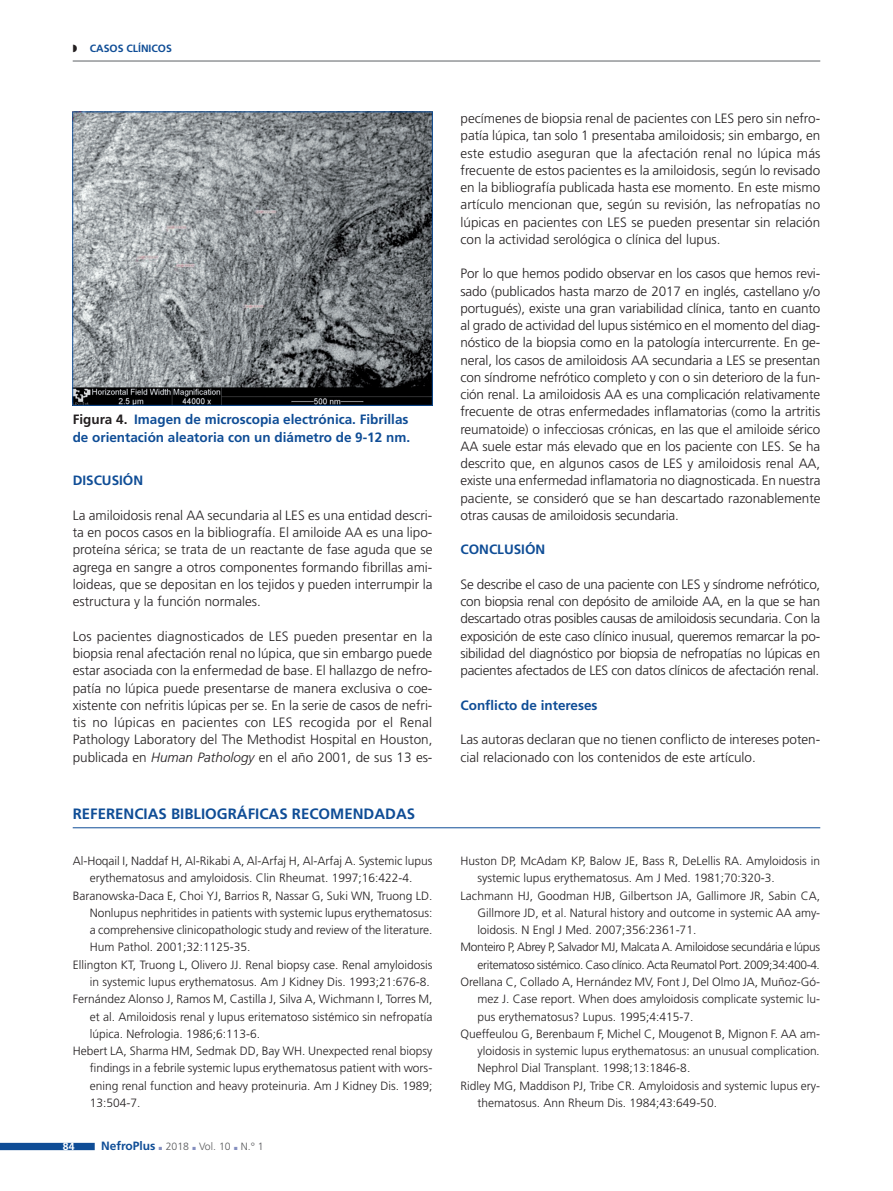
<style>
.page{position:relative;width:893px;height:1191px;background:#fff}
.page>*{position:absolute;margin:0;border:0;box-sizing:border-box;transform-origin:0 0}
.t1{font:700 15px "Frutiger";color:#0f4d96}
.t2{font:300 13.5px/17.2px "Frutiger";color:#231f20;text-align:justify}
.t3{font:700 13.5px/17.2px "Frutiger";color:#0f4d96}
.t4{font:300 12px "Frutiger";color:#231f20}
.t5{font:300 12px "Frutiger";letter-spacing:-.03em;color:#231f20}
.t6{font:300 12px "Frutiger";letter-spacing:-.025em;color:#231f20}
.t7{font:700 12px "Frutiger";color:#0f4d96}
.t8{font:300 10.5px "Frutiger";color:#57585a}
.t9{font:700 10.5px "Frutiger";color:#0f4d96}
.t10{font:700 10.5px "Frutiger";color:#fff}
.s1{color:#231f20}
.s2{font-style:italic}
.s3{color:#858fbf}
</style>
<div class="page">
<hr style="left:73px;top:60px;width:747px;height:2px;background:#939598">
<svg style="left:0;top:1142px;width:95px;height:8px"></svg>
<img style="left:74px;top:113px;width:357px;height:291px">
<div style="left:72px;top:111px;width:361px;height:295px;border:1px solid #0f4d96"></div>
<hr style="left:73px;top:827px;width:747px;height:1px;background:#0f4d96">
<p class="t9" style="left:73px;top:42px;width:101px"><span class="s1">◗</span> CASOS CLÍNICOS</p>
<p class="t3" style="left:73px;top:411px;width:339px"><span class="s1">Figura 4.</span> Imagen de microscopia electrónica. Fibrillas de orientación aleatoria con un diámetro de 9-12 nm.</p>
<p class="t3" style="left:73px;top:472px;width:72px">DISCUSIÓN</p>
<p class="t2" style="left:73px;top:507px;width:361px">La amiloidosis renal AA secundaria al LES es una entidad descri&shy;ta en pocos casos en la bibliografía. El amiloide AA es una lipo&shy;proteína sérica; se trata de un reactante de fase aguda que se agrega en sangre a otros componentes formando fibrillas ami&shy;loideas, que se depositan en los tejidos y pueden interrumpir la estructura y la función normales.</p>
<p class="t2" style="left:73px;top:627px;width:361px">Los pacientes diagnosticados de LES pueden presentar en la biopsia renal afectación renal no lúpica, que sin embargo puede estar asociada con la enfermedad de base. El hallazgo de nefro&shy;patía no lúpica puede presentarse de manera exclusiva o coe&shy;xistente con nefritis lúpicas per se. En la serie de casos de nefri&shy;tis no lúpicas en pacientes con LES recogida por el Renal Pathology Laboratory del The Methodist Hospital en Houston, publicada en <span class="s2">Human Pathology</span> en el año 2001, de sus 13 es-</p>
<p class="t1" style="left:73px;top:805px;width:344px">REFERENCIAS BIBLIOGRÁFICAS RECOMENDADAS</p>
<p class="t4" style="left:73px;top:854px;width:361px">Al-Hoqail I, Naddaf H, Al-Rikabi A, Al-Arfaj H, Al-Arfaj A. Systemic lupus</p>
<p class="t4" style="left:90px;top:871px;width:324px">erythematosus and amyloidosis. Clin Rheumat. 1997;16:422-4.</p>
<p class="t4" style="left:73px;top:888px;width:361px">Baranowska-Daca E, Choi YJ, Barrios R, Nassar G, Suki WN, Truong LD.</p>
<p class="t4" style="left:90px;top:906px;width:344px">Nonlupus nephritides in patients with systemic lupus erythematosus:</p>
<p class="t4" style="left:90px;top:923px;width:344px">a comprehensive clinicopathologic study and review of the literature.</p>
<p class="t4" style="left:90px;top:940px;width:162px">Hum Pathol. 2001;32:1125-35.</p>
<p class="t4" style="left:73px;top:957px;width:361px">Ellington KT, Truong L, Olivero JJ. Renal biopsy case. Renal amyloidosis</p>
<p class="t4" style="left:90px;top:975px;width:342px">in systemic lupus erythematosus. Am J Kidney Dis. 1993;21:676-8.</p>
<p class="t4" style="left:73px;top:992px;width:361px">Fernández Alonso J, Ramos M, Castilla J, Silva A, Wichmann I, Torres M,</p>
<p class="t4" style="left:90px;top:1009px;width:344px">et al. Amiloidosis renal y lupus eritematoso sistémico sin nefropatía</p>
<p class="t4" style="left:90px;top:1026px;width:172px">lúpica. Nefrologia. 1986;6:113-6.</p>
<p class="t4" style="left:73px;top:1044px;width:361px">Hebert LA, Sharma HM, Sedmak DD, Bay WH. Unexpected renal biopsy</p>
<p class="t4" style="left:90px;top:1061px;width:344px">findings in a febrile systemic lupus erythematosus patient with wors-</p>
<p class="t4" style="left:90px;top:1078px;width:344px">ening renal function and heavy proteinuria. Am J Kidney Dis. 1989;</p>
<p class="t4" style="left:90px;top:1095px;width:52px">13:504-7.</p>
<p class="t10" style="left:63px;top:1140px;width:13px">84</p>
<p class="t7" style="left:101px;top:1139px;width:56px">NefroPlus</p>
<p class="t8" style="left:159px;top:1140px;width:106px"><span class="s3">■</span> 2018 <span class="s3">■</span> Vol. 10 <span class="s3">■</span> N.° 1</p>
<p class="t2" style="left:460px;top:110px;width:361px">pecímenes de biopsia renal de pacientes con LES pero sin nefro&shy;patía lúpica, tan solo 1 presentaba amiloidosis; sin embargo, en este estudio aseguran que la afectación renal no lúpica más frecuente de estos pacientes es la amiloidosis, según lo revisado en la bibliografía publicada hasta ese momento. En este mismo artículo mencionan que, según su revisión, las nefropatías no lúpicas en pacientes con LES se pueden presentar sin relación con la actividad serológica o clínica del lupus.</p>
<p class="t2" style="left:460px;top:265px;width:361px">Por lo que hemos podido observar en los casos que hemos revi&shy;sado (publicados hasta marzo de 2017 en inglés, castellano y/o portugués), existe una gran variabilidad clínica, tanto en cuanto al grado de actividad del lupus sistémico en el momento del diag&shy;nóstico de la biopsia como en la patología intercurrente. En ge&shy;neral, los casos de amiloidosis AA secundaria a LES se presentan con síndrome nefrótico completo y con o sin deterioro de la fun&shy;ción renal. La amiloidosis AA es una complicación relativamente frecuente de otras enfermedades inflamatorias (como la artritis reumatoide) o infecciosas crónicas, en las que el amiloide sérico AA suele estar más elevado que en los paciente con LES. Se ha descrito que, en algunos casos de LES y amiloidosis renal AA, existe una enfermedad inflamatoria no diagnosticada. En nuestra paciente, se consideró que se han descartado razonablemente otras causas de amiloidosis secundaria.</p>
<p class="t3" style="left:460px;top:541px;width:86px">CONCLUSIÓN</p>
<p class="t2" style="left:460px;top:576px;width:361px">Se describe el caso de una paciente con LES y síndrome nefrótico, con biopsia renal con depósito de amiloide AA, en la que se han descartado otras posibles causas de amiloidosis secundaria. Con la exposición de este caso clínico inusual, queremos remarcar la po&shy;sibilidad del diagnóstico por biopsia de nefropatías no lúpicas en pacientes afectados de LES con datos clínicos de afectación renal.</p>
<p class="t3" style="left:460px;top:696px;width:139px">Conflicto de intereses</p>
<p class="t2" style="left:460px;top:731px;width:361px">Las autoras declaran que no tienen conflicto de intereses poten&shy;cial relacionado con los contenidos de este artículo.</p>
<p class="t4" style="left:460px;top:854px;width:361px">Huston DP, McAdam KP, Balow JE, Bass R, DeLellis RA. Amyloidosis in</p>
<p class="t4" style="left:477px;top:871px;width:299px">systemic lupus erythematosus. Am J Med. 1981;70:320-3.</p>
<p class="t4" style="left:460px;top:888px;width:361px">Lachmann HJ, Goodman HJB, Gilbertson JA, Gallimore JR, Sabin CA,</p>
<p class="t4" style="left:477px;top:906px;width:343px">Gillmore JD, et al. Natural history and outcome in systemic AA amy-</p>
<p class="t4" style="left:477px;top:923px;width:220px">loidosis. N Engl J Med. 2007;356:2361-71.</p>
<p class="t6" style="left:460px;top:940px;width:361px">Monteiro P, Abrey P, Salvador MJ, Malcata A. Amiloidose secundária e lúpus</p>
<p class="t5" style="left:477px;top:957px;width:344px">eritematoso sistémico. Caso clínico. Acta Reumatol Port. 2009;34:400-4.</p>
<p class="t4" style="left:460px;top:975px;width:361px">Orellana C, Collado A, Hernández MV, Font J, Del Olmo JA, Muñoz-Gó-</p>
<p class="t4" style="left:477px;top:992px;width:344px">mez J. Case report. When does amyloidosis complicate systemic lu-</p>
<p class="t4" style="left:477px;top:1009px;width:218px">pus erythematosus? Lupus. 1995;4:415-7.</p>
<p class="t4" style="left:460px;top:1026px;width:361px">Queffeulou G, Berenbaum F, Michel C, Mougenot B, Mignon F. AA am-</p>
<p class="t4" style="left:477px;top:1044px;width:344px">yloidosis in systemic lupus erythematosus: an unusual complication<span class="s2">.</span></p>
<p class="t4" style="left:477px;top:1061px;width:214px">Nephrol Dial Transplant. 1998;13:1846-8.</p>
<p class="t4" style="left:460px;top:1078px;width:361px">Ridley MG, Maddison PJ, Tribe CR. Amyloidosis and systemic lupus ery-</p>
<p class="t4" style="left:477px;top:1095px;width:241px">thematosus. Ann Rheum Dis. 1984;43:649-50.</p>
</div>
